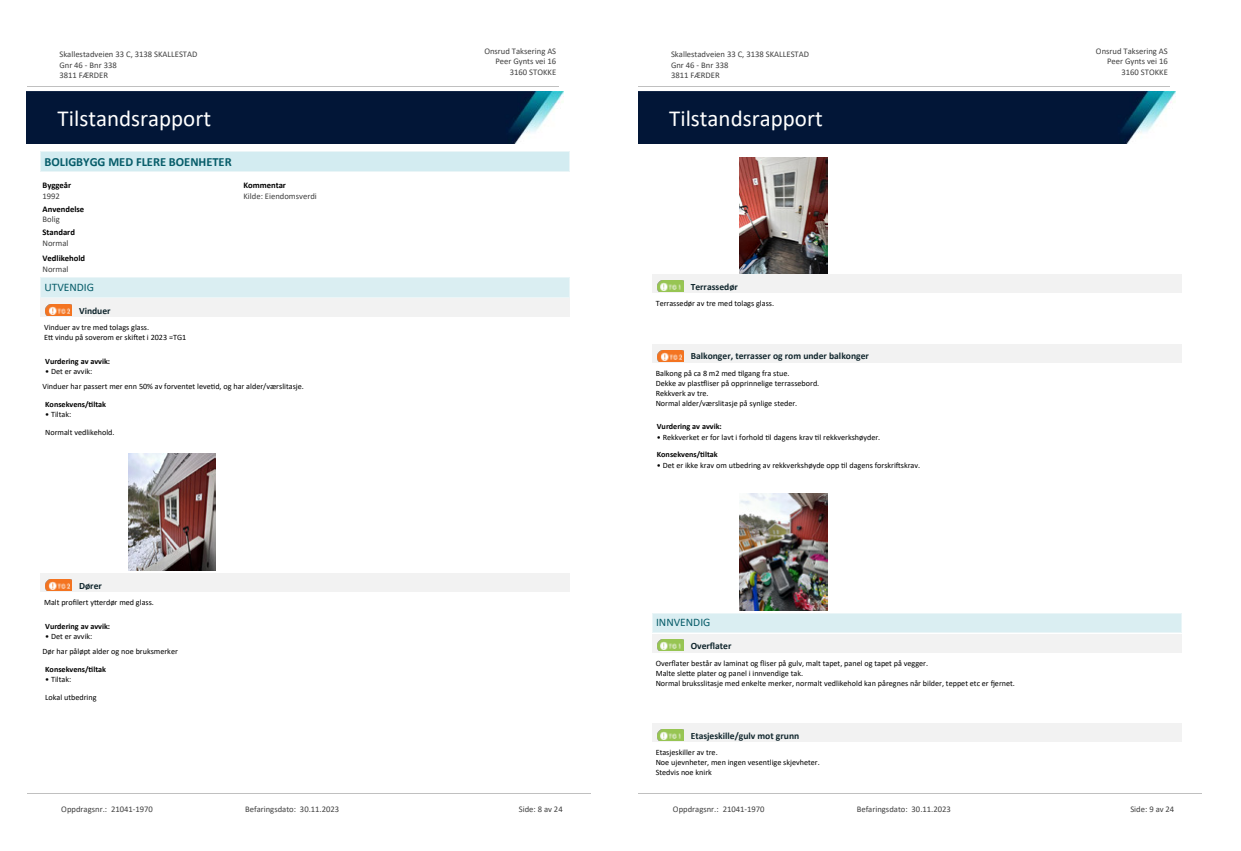
<style>
.page{position:relative;width:1241px;height:851px;background:#fff}
.page>*{position:absolute;margin:0;border:0;box-sizing:border-box;transform-origin:0 0}
.t1{font:23px "Calibri";color:#fff}
.t2{font:700 12.5px "Calibri";color:#065c69}
.t3{font:11.5px "Calibri";color:#065c69}
.t4{font:700 9.62px "Calibri";color:#0f252c}
.t5{font:8.62px/10.5px "Calibri";color:#404040}
.t6{font:700 8.62px "Calibri";color:#000}
.t7{font:8.12px/9.9px "Calibri";color:#000}
.t8{font:700 8.12px "Calibri";color:#000}
</style>
<div class="page">
<div style="left:41px;top:278px;width:528px;height:19px;background:#daeef2"></div>
<svg style="left:40px;top:278px;width:1px;height:19px"></svg>
<svg style="left:569px;top:277px;width:1px;height:20px"></svg>
<hr style="left:40px;top:277px;width:529px;height:1px;background:#eaf5f7">
<hr style="left:40px;top:297px;width:529px;height:1px;background:#eaf5f7">
<div style="left:41px;top:299px;width:528px;height:18px;background:#f2f2f2"></div>
<img style="left:46px;top:304px;width:25px;height:11px">
<img style="left:128px;top:453px;width:88px;height:117px">
<div style="left:41px;top:573px;width:528px;height:18px;background:#f2f2f2"></div>
<img style="left:46px;top:579px;width:25px;height:11px">
<div style="left:41px;top:151px;width:528px;height:20px;background:#d3ecf1"></div>
<svg style="left:40px;top:152px;width:1px;height:19px"></svg>
<svg style="left:569px;top:151px;width:1px;height:20px"></svg>
<hr style="left:40px;top:151px;width:529px;height:1px;background:#eaf5f7">
<hr style="left:40px;top:171px;width:529px;height:1px;background:#eaf5f7">
<hr style="left:27px;top:86px;width:531px;height:1px;background:#c0c0c0">
<img style="left:27px;top:92px;width:536px;height:51px">
<hr style="left:27px;top:792px;width:563px;height:1px;background:#c0c0c0">
<img style="left:739px;top:157px;width:88px;height:116px">
<div style="left:652px;top:274px;width:529px;height:19px;background:#f2f2f2"></div>
<img style="left:657px;top:280px;width:26px;height:11px">
<div style="left:652px;top:344px;width:529px;height:18px;background:#f2f2f2"></div>
<img style="left:657px;top:350px;width:26px;height:11px">
<img style="left:739px;top:494px;width:88px;height:116px">
<div style="left:652px;top:613px;width:529px;height:19px;background:#daeef2"></div>
<svg style="left:652px;top:614px;width:1px;height:18px"></svg>
<svg style="left:1181px;top:613px;width:1px;height:19px"></svg>
<hr style="left:652px;top:613px;width:529px;height:1px;background:#eaf5f7">
<hr style="left:652px;top:632px;width:529px;height:1px;background:#eaf5f7">
<div style="left:652px;top:634px;width:529px;height:18px;background:#f2f2f2"></div>
<img style="left:657px;top:639px;width:26px;height:11px">
<div style="left:652px;top:723px;width:529px;height:18px;background:#f2f2f2"></div>
<img style="left:657px;top:729px;width:26px;height:11px">
<hr style="left:638px;top:86px;width:531px;height:1px;background:#c0c0c0">
<img style="left:638px;top:92px;width:536px;height:51px">
<hr style="left:638px;top:792px;width:563px;height:1px;background:#c0c0c0">
<p class="t5" style="left:59px;top:49px;width:139px">Skallestadveien 33 C, 3138 SKALLESTAD<br>Gnr 46 - Bnr 338<br>3811 FÆRDER</p>
<p class="t5" style="left:484px;top:46px;width:73px">Onsrud Taksering AS</p>
<p class="t5" style="left:495px;top:56px;width:62px">Peer Gynts vei 16</p>
<p class="t5" style="left:510px;top:67px;width:48px">3160 STOKKE</p>
<h1 class="t1" style="left:58px;top:102px;width:155px">Tilstandsrapport</h1>
<h2 class="t2" style="left:44px;top:152px;width:189px">BOLIGBYGG MED FLERE BOENHETER</h2>
<p class="t6" style="left:42px;top:179px;width:30px">Byggeår</p>
<p class="t5" style="left:42px;top:190px;width:19px">1992</p>
<p class="t6" style="left:42px;top:226px;width:34px">Standard</p>
<p class="t5" style="left:42px;top:237px;width:28px">Normal</p>
<p class="t6" style="left:42px;top:252px;width:44px">Vedlikehold</p>
<p class="t5" style="left:42px;top:263px;width:28px">Normal</p>
<p class="t6" style="left:42px;top:203px;width:43px">Anvendelse</p>
<p class="t5" style="left:42px;top:214px;width:19px">Bolig</p>
<p class="t6" style="left:243px;top:179px;width:44px">Kommentar</p>
<p class="t5" style="left:243px;top:190px;width:75px">Kilde: Eiendomsverdi</p>
<h3 class="t3" style="left:44px;top:279px;width:51px">UTVENDIG</h3>
<p class="t4" style="left:79px;top:304px;width:33px">Vinduer</p>
<p class="t7" style="left:44px;top:322px;width:144px">Vinduer av tre med tolags glass.<br>E琀琀 vindu på soverom er ski昀琀et i 2023 =TG1</p>
<p class="t8" style="left:45px;top:355px;width:66px">Vurdering av avvik:</p>
<p class="t7" style="left:42px;top:363px;width:263px;line-height:15.1px;text-indent:3px">• Det er avvik:<br>Vinduer har passert mer enn 50% av forventet leve琀椀d, og har alder/værslitasje.</p>
<p class="t8" style="left:45px;top:398px;width:62px">Konsekvens/琀椀ltak</p>
<p class="t7" style="left:45px;top:409px;width:28px">• Tiltak:</p>
<p class="t7" style="left:45px;top:427px;width:71px">Normalt vedlikehold.</p>
<p class="t4" style="left:79px;top:578px;width:24px">Dører</p>
<p class="t7" style="left:44px;top:597px;width:111px">Malt pro昀椀lert y琀琀erdør med glass.</p>
<p class="t8" style="left:45px;top:620px;width:66px">Vurdering av avvik:</p>
<p class="t7" style="left:42px;top:628px;width:137px;line-height:15.1px;text-indent:3px">• Det er avvik:<br>Dør har påløpt alder og noe bruksmerker</p>
<p class="t8" style="left:45px;top:663px;width:62px">Konsekvens/琀椀ltak</p>
<p class="t7" style="left:45px;top:674px;width:28px">• Tiltak:</p>
<p class="t7" style="left:45px;top:692px;width:53px">Lokal utbedring</p>
<p class="t5" style="left:61px;top:803px;width:93px">Oppdragsnr.: 21041-1970</p>
<p class="t5" style="left:245px;top:803px;width:96px">Befaringsdato: 30.11.2023</p>
<p class="t5" style="left:518px;top:803px;width:45px">Side: 8 av 24</p>
<p class="t5" style="left:671px;top:49px;width:139px">Skallestadveien 33 C, 3138 SKALLESTAD<br>Gnr 46 - Bnr 338<br>3811 FÆRDER</p>
<p class="t5" style="left:1095px;top:46px;width:73px">Onsrud Taksering AS</p>
<p class="t5" style="left:1106px;top:56px;width:62px">Peer Gynts vei 16</p>
<p class="t5" style="left:1121px;top:67px;width:48px">3160 STOKKE</p>
<h1 class="t1" style="left:669px;top:102px;width:155px">Tilstandsrapport</h1>
<p class="t4" style="left:690px;top:280px;width:49px">Terrassedør</p>
<p class="t7" style="left:655px;top:298px;width:120px">Terrassedør av tre med tolags glass.</p>
<p class="t4" style="left:690px;top:349px;width:180px">Balkonger, terrasser og rom under balkonger</p>
<p class="t7" style="left:655px;top:368px;width:165px">Balkong på ca 8 m2 med 琀椀lgang fra stue.<br>Dekke av plas琀昀liser på opprinnelige terrassebord.<br>Rekkverk av tre.<br>Normal alder/værslitasje på synlige steder.</p>
<p class="t8" style="left:656px;top:420px;width:66px">Vurdering av avvik:</p>
<p class="t7" style="left:656px;top:431px;width:225px">• Rekkverket er for lavt i forhold 琀椀l dagens krav 琀椀l rekkverkshøyder.</p>
<p class="t8" style="left:656px;top:449px;width:62px">Konsekvens/琀椀ltak</p>
<p class="t7" style="left:656px;top:460px;width:265px">• Det er ikke krav om utbedring av rekkverkshøyde opp 琀椀l dagens forskri昀琀skrav.</p>
<h3 class="t3" style="left:656px;top:614px;width:56px">INNVENDIG</h3>
<p class="t4" style="left:690px;top:639px;width:42px">Over昀氀ater</p>
<p class="t7" style="left:655px;top:657px;width:360px">Over昀氀ater består av laminat og 昀氀iser på gulv, malt tapet, panel og tapet på vegger.<br>Malte sle琀琀e plater og panel i innvendige tak.<br>Normal bruksslitasje med enkelte merker, normalt vedlikehold kan påregnes når bilder, teppet etc er 昀樀ernet.</p>
<p class="t4" style="left:690px;top:728px;width:110px">Etasjeskille/gulv mot grunn</p>
<p class="t7" style="left:655px;top:747px;width:165px">Etasjeskiller av tre.<br>Noe ujevnheter, men ingen vesentlige skjevheter.<br>Stedvis noe knirk</p>
<p class="t5" style="left:673px;top:803px;width:93px">Oppdragsnr.: 21041-1970</p>
<p class="t5" style="left:856px;top:803px;width:96px">Befaringsdato: 30.11.2023</p>
<p class="t5" style="left:1130px;top:803px;width:45px">Side: 9 av 24</p>
</div>
